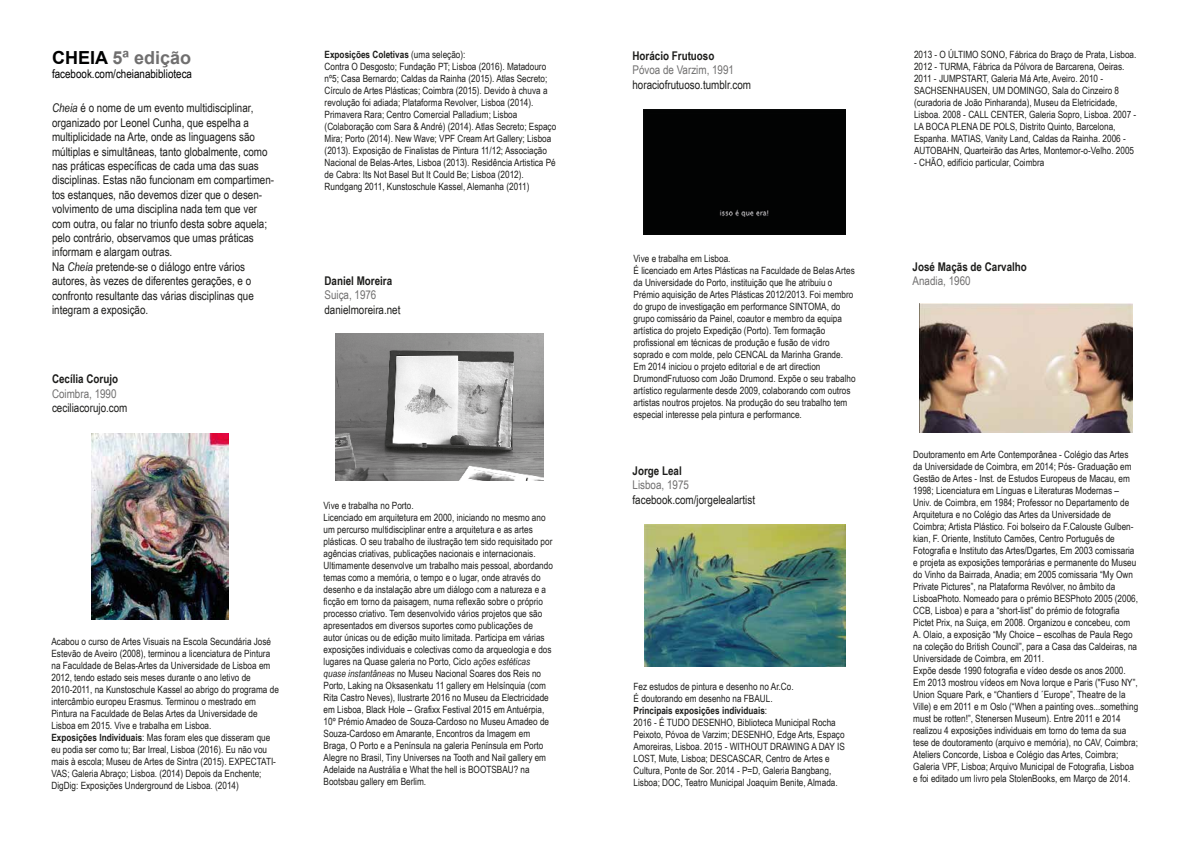
<style>
.page{position:relative;width:1191px;height:842px;background:#fff}
.page>*{position:absolute;margin:0;border:0;box-sizing:border-box;transform-origin:0 0}
.t1{font:700 18px "Arial";color:#706f6f}
.t2{font:12px/14.4px "Arial Narrow";color:#1d1d1b}
.t3{font:700 12px "Arial Narrow";color:#1d1d1b}
.t4{font:12px "Arial Narrow";color:#706f6f}
.t5{font:12px "Arial Narrow";color:#000101}
.t6{font:10px/12px "Arial Narrow";color:#1d1d1b}
.s1{color:#000101}
.s2{font-style:italic}
.s3{font-weight:700}
</style>
<div class="page">
<img style="left:92px;top:433px;width:137px;height:186px">
<img style="left:335px;top:333px;width:209px;height:148px">
<div style="left:644px;top:109px;width:201px;height:126px;background:#020303"></div>
<img style="left:919px;top:304px;width:213px;height:128px">
<img style="left:644px;top:525px;width:201px;height:142px">
<h1 class="t1" style="left:52px;top:48px;width:141px"><span class="s1">CHEIA</span> 5ª edição</h1>
<p class="t5" style="left:52px;top:65px;width:142px">facebook.com/cheianabiblioteca</p>
<p class="t2" style="left:52px;top:101px;width:224px"><span class="s2">Cheia</span> é o nome de um evento multidisciplinar, organizado por Leonel Cunha, que espelha a multiplicidade na Arte, onde as linguagens são múltiplas e simultâneas, tanto globalmente, como nas práticas específicas de cada uma das suas disciplinas. Estas não funcionam em compartimen&shy;tos estanques, não devemos dizer que o desen&shy;volvimento de uma disciplina nada tem que ver com outra, ou falar no triunfo desta sobre aquela; pelo contrário, observamos que umas práticas informam e alargam outras.<br>Na <span class="s2">Cheia</span> pretende-se o diálogo entre vários autores, às vezes de diferentes gerações, e o confronto resultante das várias disciplinas que integram a exposição.</p>
<p class="t3" style="left:52px;top:370px;width:68px">Cecília Corujo</p>
<p class="t4" style="left:52px;top:385px;width:66px">Coimbra, 1990</p>
<p class="t2" style="left:52px;top:400px;width:77px">ceciliacorujo.com</p>
<p class="t6" style="left:52px;top:635px;width:229px">Acabou o curso de Artes Visuais na Escola Secundária José Estevão de Aveiro (2008), terminou a licenciatura de Pintura na Faculdade de Belas-Artes da Universidade de Lisboa em 2012, tendo estado seis meses durante o ano letivo de 2010-2011, na Kunstoschule Kassel ao abrigo do programa de intercâmbio europeu Erasmus. Terminou o mestrado em Pintura na Faculdade de Belas Artes da Universidade de Lisboa em 2015. Vive e trabalha em Lisboa.<br><span class="s3">Exposições Individuais</span>: Mas foram eles que disseram que eu podia ser como tu; Bar Irreal, Lisboa (2016). Eu não vou mais à escola; Museu de Artes de Sintra (2015). EXPECTATI-VAS; Galeria Abraço; Lisboa. (2014) Depois da Enchente; DigDig: Exposições Underground de Lisboa. (2014)</p>
<p class="t6" style="left:324px;top:48px;width:233px"><span class="s3">Exposições Coletivas</span> (uma seleção):<br>Contra O Desgosto; Fundação PT; Lisboa (2016). Matadouro nº5; Casa Bernardo; Caldas da Rainha (2015). Atlas Secreto; Círculo de Artes Plásticas; Coimbra (2015). Devido à chuva a revolução foi adiada; Plataforma Revolver, Lisboa (2014).<br>Primavera Rara; Centro Comercial Palladium; Lisboa (Colaboração com Sara &amp; André) (2014). Atlas Secreto; Espaço Mira; Porto (2014). New Wave; VPF Cream Art Gallery; Lisboa (2013). Exposição de Finalistas de Pintura 11/12; Associação Nacional de Belas-Artes, Lisboa (2013). Residência Artistica Pé de Cabra: Its Not Basel But It Could Be; Lisboa (2012).<br>Rundgang 2011, Kunstoschule Kassel, Alemanha (2011)</p>
<p class="t6" style="left:914px;top:48px;width:224px">2013 - O ÚLTIMO SONO, Fábrica do Braço de Prata, Lisboa.<br>2012 - TURMA, Fábrica da Pólvora de Barcarena, Oeiras.<br>2011 - JUMPSTART, Galeria Má Arte, Aveiro. 2010 - SACHSENHAUSEN, UM DOMINGO, Sala do Cinzeiro 8 (curadoria de João Pinharanda), Museu da Eletricidade, Lisboa. 2008 - CALL CENTER, Galeria Sopro, Lisboa. 2007 - LA BOCA PLENA DE POLS, Distrito Quinto, Barcelona, Espanha. MATIAS, Vanity Land, Caldas da Rainha. 2006 - AUTOBAHN, Quarteirão das Artes, Montemor-o-Velho. 2005</p>
<p class="t3" style="left:632px;top:46px;width:84px">Horácio Frutuoso</p>
<p class="t4" style="left:632px;top:61px;width:103px">Póvoa de Varzim, 1991</p>
<p class="t2" style="left:632px;top:77px;width:120px">horaciofrutuoso.tumblr.com</p>
<p class="t6" style="left:914px;top:156px;width:132px">- CHÃO, edifício particular, Coimbra</p>
<p class="t3" style="left:324px;top:271px;width:69px">Daniel Moreira</p>
<p class="t4" style="left:324px;top:286px;width:53px">Suiça, 1976</p>
<p class="t2" style="left:324px;top:302px;width:78px">danielmoreira.net</p>
<p class="t6" style="left:323px;top:499px;width:231px">Vive e trabalha no Porto.<br>Licenciado em arquitetura em 2000, iniciando no mesmo ano um percurso multidisciplinar entre a arquitetura e as artes plásticas. O seu trabalho de ilustração tem sido requisitado por agências criativas, publicações nacionais e internacionais.<br>Ultimamente desenvolve um trabalho mais pessoal, abordando temas como a memória, o tempo e o lugar, onde através do desenho e da instalação abre um diálogo com a natureza e a ficção em torno da paisagem, numa reflexão sobre o próprio processo criativo. Tem desenvolvido vários projetos que são apresentados em diversos suportes como publicações de autor únicas ou de edição muito limitada. Participa em várias exposições individuais e colectivas como da arqueologia e dos lugares na Quase galeria no Porto, Ciclo <span class="s2">ações estéticas quase instantâneas</span> no Museu Nacional Soares dos Reis no Porto, Laking na Oksasenkatu 11 gallery em Helsínquia (com Rita Castro Neves), Ilustrarte 2016 no Museu da Electricidade em Lisboa, Black Hole – Grafixx Festival 2015 em Antuérpia, 10º Prémio Amadeo de Souza-Cardoso no Museu Amadeo de Souza-Cardoso em Amarante, Encontros da Imagem em Braga, O Porto e a Península na galeria Península em Porto Alegre no Brasil, Tiny Universes na Tooth and Nail gallery em Adelaide na Austrália e What the hell is BOOTSBAU? na Bootsbau gallery em Berlim.</p>
<p class="t6" style="left:633px;top:252px;width:223px">Vive e trabalha em Lisboa.<br>É licenciado em Artes Plásticas na Faculdade de Belas Artes da Universidade do Porto, instituição que lhe atribuiu o Prémio aquisição de Artes Plásticas 2012/2013. Foi membro do grupo de investigação em performance SINTOMA, do grupo comissário da Painel, coautor e membro da equipa artística do projeto Expedição (Porto). Tem formação profissional em técnicas de produção e fusão de vidro soprado e com molde, pelo CENCAL da Marinha Grande.<br>Em 2014 iniciou o projeto editorial e de art direction DrumondFrutuoso com João Drumond. Expõe o seu trabalho artístico regularmente desde 2009, colaborando com outros artistas noutros projetos. Na produção do seu trabalho tem especial interesse pela pintura e performance.</p>
<p class="t3" style="left:632px;top:461px;width:51px">Jorge Leal</p>
<p class="t4" style="left:632px;top:476px;width:58px">Lisboa, 1975</p>
<p class="t2" style="left:632px;top:492px;width:124px">facebook.com/jorgelealartist</p>
<p class="t6" style="left:633px;top:680px;width:213px">Fez estudos de pintura e desenho no Ar.Co.<br>É doutorando em desenho na FBAUL.<br><span class="s3">Principais exposições individuais</span>:<br>2016 - É TUDO DESENHO, Biblioteca Municipal Rocha Peixoto, Póvoa de Varzim; DESENHO, Edge Arts, Espaço Amoreiras, Lisboa. 2015 - WITHOUT DRAWING A DAY IS LOST, Mute, Lisboa; DESCASCAR, Centro de Artes e Cultura, Ponte de Sor. 2014 - P=D, Galeria Bangbang, Lisboa; DOC, Teatro Municipal Joaquim Benite, Almada.</p>
<p class="t3" style="left:912px;top:257px;width:116px">José Maçãs de Carvalho</p>
<p class="t4" style="left:912px;top:272px;width:59px">Anadia, 1960</p>
<p class="t6" style="left:913px;top:448px;width:226px">Doutoramento em Arte Contemporânea - Colégio das Artes da Universidade de Coimbra, em 2014; Pós- Graduação em Gestão de Artes - Inst. de Estudos Europeus de Macau, em 1998; Licenciatura em Línguas e Literaturas Modernas – Univ. de Coimbra, em 1984; Professor no Departamento de Arquitetura e no Colégio das Artes da Universidade de Coimbra; Artista Plástico. Foi bolseiro da F.Calouste Gulben&shy;kian, F. Oriente, Instituto Camões, Centro Português de Fotografia e Instituto das Artes/Dgartes, Em 2003 comissaria e projeta as exposições temporárias e permanente do Museu do Vinho da Bairrada, Anadia; em 2005 comissaria “My Own Private Pictures”, na Plataforma Revólver, no âmbito da LisboaPhoto. Nomeado para o prémio BESPhoto 2005 (2006, CCB, Lisboa) e para a “short-list” do prémio de fotografia Pictet Prix, na Suiça, em 2008. Organizou e concebeu, com A. Olaio, a exposição “My Choice – escolhas de Paula Rego na coleção do British Council”, para a Casa das Caldeiras, na Universidade de Coimbra, em 2011.<br>Expõe desde 1990 fotografia e vídeo desde os anos 2000.<br>Em 2013 mostrou vídeos em Nova Iorque e Paris ("Fuso NY”, Union Square Park, e “Chantiers d ´Europe”, Theatre de la Ville) e em 2011 e m Oslo (“When a painting oves...something must be rotten!”, Stenersen Museum). Entre 2011 e 2014 realizou 4 exposições individuais em torno do tema da sua tese de doutoramento (arquivo e memória), no CAV, Coimbra; Ateliers Concorde, Lisboa e Colégio das Artes, Coimbra; Galeria VPF, Lisboa; Arquivo Municipal de Fotografia, Lisboa e foi editado um livro pela StolenBooks, em Março de 2014.</p>
</div>
